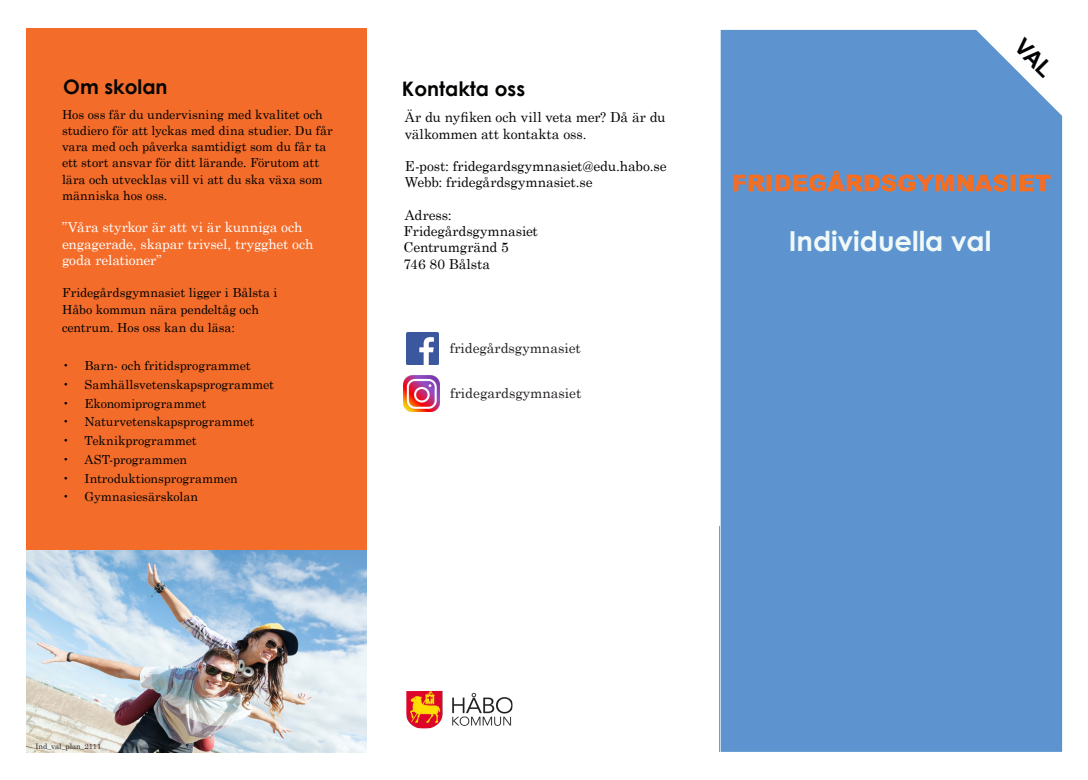
<style>
.page{position:relative;width:1088px;height:780px;background:#fff}
.page>*{position:absolute;margin:0;border:0;box-sizing:border-box;transform-origin:0 0}
.t1{font:700 27.5px "Century Gothic";color:#f0f9f7}
.t2{font:700 20px "Century Gothic";color:#040503}
.t3{font:13.75px/16.2px "Century Schoolbook";letter-spacing:-.005em;color:#040503}
.t4{font:13.75px/16.2px "Century Schoolbook";letter-spacing:-.01em;color:#fff}
.t5{font:13.75px "Century Schoolbook";letter-spacing:-.005em;color:#000}
.t6{font:13.75px "Century Schoolbook";color:#231f20}
.t7{font:12.5px/16.2px "Century Schoolbook";color:#000}
.t8{font:7.5px "Century Schoolbook";color:#231f20}
.s1{color:#040503}
</style>
<div class="page">
<div style="left:26px;top:28px;width:340px;height:522px;background:#f36c2a"></div>
<div style="left:719px;top:29px;width:344px;height:724px;background:#5d94cf;border:1px solid #fff"></div>
<img style="left:406px;top:332px;width:32px;height:33px">
<img style="left:404px;top:375px;width:36px;height:36px">
<img style="left:406px;top:690px;width:106px;height:38px">
<svg style="left:733px;top:171px;width:317px;height:20px"></svg>
<img style="left:26px;top:550px;width:340px;height:202px">
<svg style="left:933px;top:29px;width:130px;height:123px"></svg>
<p class="t2" style="left:63px;top:71px;width:106px">Om skolan</p>
<p class="t7" style="left:62px;top:105px;width:272px">Hos oss får du undervisning med kvalitet och studiero för att lyckas med dina studier. Du får vara med och påverka samtidigt som du får ta ett stort ansvar för ditt lärande. Förutom att lära och utvecklas vill vi att du ska växa som människa hos oss.</p>
<p class="t4" style="left:62px;top:218px;width:253px">”Våra styrkor är att vi är kunniga och engagerade, skapar trivsel, trygghet och goda relationer”</p>
<p class="t7" style="left:62px;top:284px;width:217px">Fridegårdsgymnasiet ligger i Bålsta i</p>
<p class="t7" style="left:62px;top:300px;width:198px">Håbo kommun nära pendeltåg och</p>
<p class="t7" style="left:62px;top:319px;width:174px">centrum. Hos oss kan du läsa:</p>
<p class="t7" style="left:62px;top:356px;width:190px">• Barn- och fritidsprogrammet</p>
<p class="t7" style="left:62px;top:375px;width:213px">• Samhällsvetenskapsprogrammet</p>
<p class="t7" style="left:62px;top:394px;width:146px">• Ekonomiprogrammet</p>
<p class="t7" style="left:62px;top:412px;width:194px">• Naturvetenskapsprogrammet</p>
<p class="t7" style="left:62px;top:431px;width:136px">• Teknikprogrammet</p>
<p class="t7" style="left:62px;top:450px;width:126px">• AST-programmen</p>
<p class="t7" style="left:62px;top:469px;width:177px">• Introduktionsprogrammen</p>
<p class="t7" style="left:62px;top:487px;width:138px">• Gymnasiesärskolan</p>
<p class="t2" style="left:402px;top:73px;width:125px">Kontakta oss</p>
<p class="t3" style="left:405px;top:108px;width:262px">Är du nyfiken och vill veta mer? Då är du välkommen att kontakta oss.</p>
<p class="t5" style="left:405px;top:154px;width:263px"><span class="s1">E-post:</span> fridegardsgymnasiet@edu.habo.se</p>
<p class="t3" style="left:405px;top:173px;width:189px">Webb: fridegårdsgymnasiet.se</p>
<p class="t3" style="left:405px;top:205px;width:48px">Adress:</p>
<p class="t3" style="left:403px;top:222px;width:136px">Fridegårdsgymnasiet</p>
<p class="t3" style="left:403px;top:238px;width:107px">Centrumgränd 5</p>
<p class="t3" style="left:403px;top:254px;width:88px">746 80 Bålsta</p>
<p class="t6" style="left:450px;top:336px;width:133px">fridegårdsgymnasiet</p>
<p class="t6" style="left:450px;top:381px;width:133px">fridegardsgymnasiet</p>
<p class="t8" style="left:35px;top:740px;width:67px">Ind_val_plan_2111</p>
<p class="t1" style="left:789px;top:220px;width:204px">Individuella val</p>
</div>
